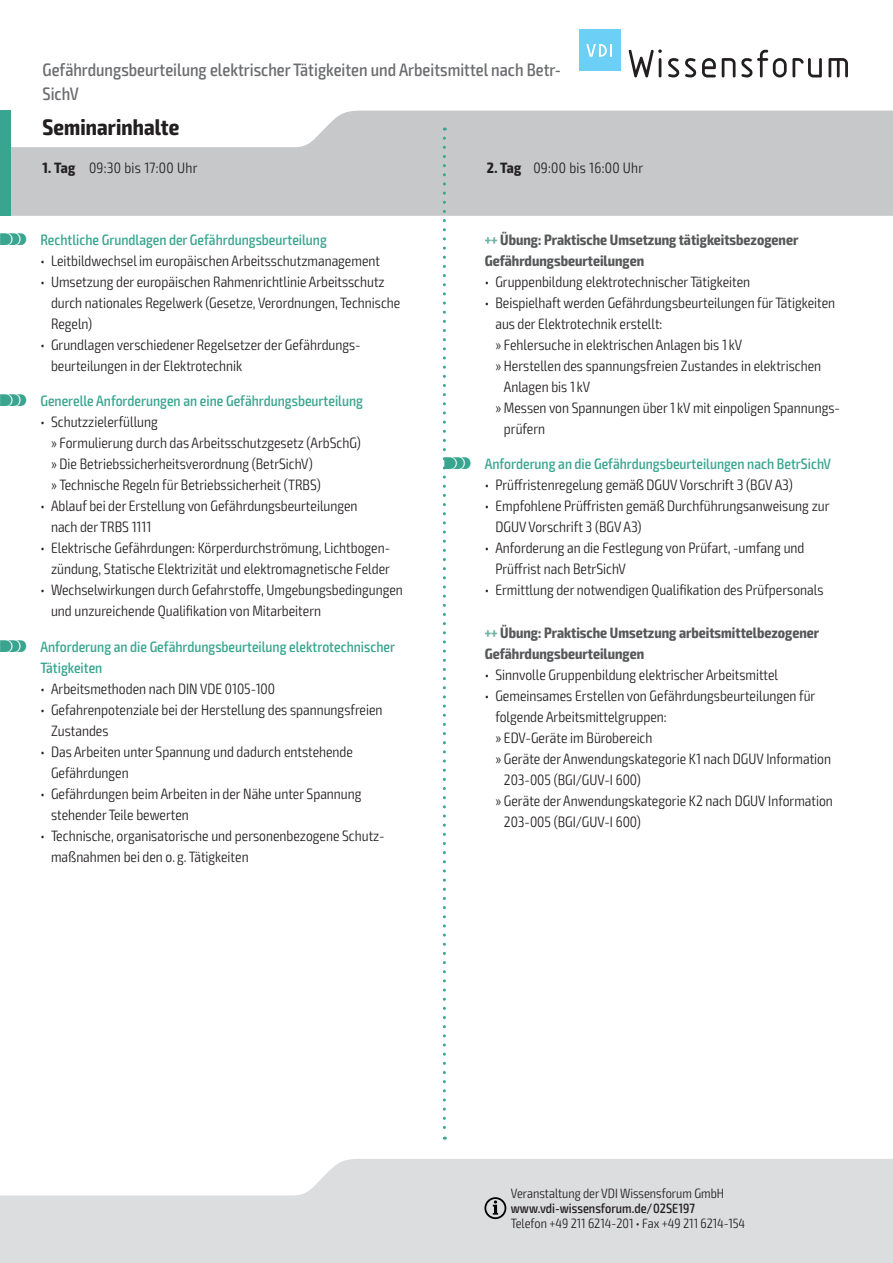
<style>
.page{position:relative;width:893px;height:1263px;background:#fff}
.page>*{position:absolute;margin:0;border:0;box-sizing:border-box;transform-origin:0 0}
.t1{font:700 condensed 22.5px "Exo 2";letter-spacing:.005em;color:#231f20}
.t2{font:500 condensed 18px/24px "Exo 2";color:#6c6d70}
.t3{font:300 condensed 15px/21px "Exo 2";color:#231f20}
.t4{font:500 condensed 15px/21px "Exo 2";color:#39a590}
.t5{font:700 condensed 15px/21px "Exo 2";color:#57585a}
.t6{font:300 condensed 15px "Exo 2";letter-spacing:.02em;color:#231f20}
.t7{font:300 condensed 13.5px "Exo 2";color:#231f20}
.t8{font:500 condensed 13.5px "Exo 2";color:#231f20}
.s1{font-weight:700}
.s2{font-family:"VDI Iconset S4 A Regular";font-weight:400;font-stretch:normal}
.s3{color:#6db4a3}
</style>
<div class="page">
<svg style="left:0;top:1159px;width:893px;height:104px;background:#e0e1e3"></svg>
<svg style="left:11px;top:111px;width:882px;height:105px;background:#cdced0"></svg>
<div style="left:0;top:111px;width:11px;height:105px;background:#39a590"></div>
<svg style="left:484px;top:1197px;width:22px;height:22px"></svg>
<svg style="left:629px;top:49px;width:33px;height:28px"></svg>
<svg style="left:668px;top:58px;width:11px;height:19px"></svg>
<svg style="left:685px;top:58px;width:11px;height:19px"></svg>
<svg style="left:702px;top:58px;width:14px;height:19px"></svg>
<svg style="left:722px;top:58px;width:13px;height:19px"></svg>
<svg style="left:741px;top:50px;width:81px;height:27px"></svg>
<svg style="left:828px;top:58px;width:20px;height:19px"></svg>
<div style="left:579px;top:30px;width:41px;height:41px;background:#6bcff6"></div>
<svg style="left:586px;top:44px;width:26px;height:13px"></svg>
<svg style="left:443px;top:138px;width:3px;height:1002px"></svg>
<p class="t2" style="left:43px;top:58px;width:520px">Gefährdungsbeurteilung elektrischer Tätigkeiten und Arbeitsmittel nach Betr-<br>SichV</p>
<h1 class="t1" style="left:43px;top:113px;width:138px">Seminarinhalte</h1>
<p class="t6" style="left:43px;top:159px;width:157px"><span class="s1">1. Tag</span> 09:30 bis 17:00 Uhr</p>
<p class="t6" style="left:487px;top:159px;width:158px"><span class="s1">2. Tag</span> 09:00 bis 16:00 Uhr</p>
<p class="t4" style="left:0;top:229px;width:328px"><span class="s2">S</span> Rechtliche Grundlagen der Gefährdungsbeurteilung</p>
<p class="t3" style="left:40px;top:250px;width:341px">• Leitbildwechsel im europäischen Arbeitsschutzmanagement</p>
<p class="t3" style="left:51px;top:271px;width:351px;text-indent:-11px">• Umsetzung der europäischen Rahmenrichtlinie Arbeitsschutz durch nationales Regelwerk (Gesetze, Verordnungen, Technische<br>Regeln)</p>
<p class="t3" style="left:51px;top:334px;width:311px;text-indent:-11px">• Grundlagen verschiedener Regelsetzer der Gefährdungs&shy;beurteilungen in der Elektrotechnik</p>
<p class="t4" style="left:0;top:391px;width:364px"><span class="s2">S</span> Generelle Anforderungen an eine Gefährdungsbeurteilung</p>
<p class="t3" style="left:51px;top:412px;width:311px;text-indent:-11px">• Schutzzielerfüllung<br>» Formulierung durch das Arbeitsschutzgesetz (ArbSchG) » Die Betriebssicherheitsverordnung (BetrSichV)<br>» Technische Regeln für Betriebssicherheit (TRBS)</p>
<p class="t3" style="left:51px;top:496px;width:308px;text-indent:-11px">• Ablauf bei der Erstellung von Gefährdungsbeurteilungen nach der TRBS 1111</p>
<p class="t3" style="left:40px;top:538px;width:351px;text-align:right">• Elektrische Gefährdungen: Körperdurchströmung, Lichtbogen&shy;zündung, Statische Elektrizität und elektromagnetische Felder</p>
<p class="t3" style="left:51px;top:580px;width:353px;text-indent:-11px">• Wechselwirkungen durch Gefahrstoffe, Umgebungsbedingungen und unzureichende Qualifikation von Mitarbeitern</p>
<p class="t4" style="left:40px;top:637px;width:356px;text-indent:-40px"><span class="s2">S</span> Anforderung an die Gefährdungsbeurteilung elektrotechnischer<br>Tätigkeiten</p>
<p class="t3" style="left:40px;top:679px;width:236px">• Arbeitsmethoden nach DIN VDE 0105-100</p>
<p class="t3" style="left:51px;top:700px;width:333px;text-indent:-11px">• Gefahrenpotenziale bei der Herstellung des spannungsfreien<br>Zustandes</p>
<p class="t3" style="left:51px;top:742px;width:303px;text-indent:-11px">• Das Arbeiten unter Spannung und dadurch entstehende<br>Gefährdungen</p>
<p class="t3" style="left:51px;top:784px;width:312px;text-indent:-11px">• Gefährdungen beim Arbeiten in der Nähe unter Spannung stehender Teile bewerten</p>
<p class="t3" style="left:51px;top:826px;width:335px;text-indent:-11px">• Technische, organisatorische und personenbezogene Schutz&shy;maßnahmen bei den o. g. Tätigkeiten</p>
<p class="t5" style="left:485px;top:229px;width:315px"><span class="s3">+++</span> Übung: Praktische Umsetzung tätigkeitsbezogener<br>Gefährdungsbeurteilungen</p>
<p class="t3" style="left:485px;top:271px;width:267px">• Gruppenbildung elektrotechnischer Tätigkeiten</p>
<p class="t3" style="left:485px;top:292px;width:352px">• Beispielhaft werden Gefährdungsbeurteilungen für Tätigkeiten</p>
<p class="t3" style="left:495px;top:313px;width:168px">aus der Elektrotechnik erstellt:</p>
<p class="t3" style="left:495px;top:334px;width:248px">» Fehlersuche in elektrischen Anlagen bis 1 kV</p>
<p class="t3" style="left:495px;top:355px;width:327px">» Herstellen des spannungsfreien Zustandes in elektrischen</p>
<p class="t3" style="left:504px;top:376px;width:88px">Anlagen bis 1 kV</p>
<p class="t3" style="left:495px;top:397px;width:346px">» Messen von Spannungen über 1 kV mit einpoligen Spannungs-</p>
<p class="t3" style="left:504px;top:418px;width:43px">prüfern</p>
<p class="t4" style="left:444px;top:454px;width:388px"><span class="s2">S</span> Anforderung an die Gefährdungsbeurteilungen nach BetrSichV</p>
<p class="t3" style="left:485px;top:475px;width:309px">• Prüffristenregelung gemäß DGUV Vorschrift 3 (BGV A3)</p>
<p class="t3" style="left:495px;top:496px;width:336px;text-indent:-11px">• Empfohlene Prüffristen gemäß Durchführungsanweisung zur<br>DGUV Vorschrift 3 (BGV A3)</p>
<p class="t3" style="left:495px;top:538px;width:311px;text-indent:-11px">• Anforderung an die Festlegung von Prüfart, -umfang und<br>Prüffrist nach BetrSichV</p>
<p class="t3" style="left:485px;top:580px;width:340px">• Ermittlung der notwendigen Qualifikation des Prüfpersonals</p>
<p class="t5" style="left:485px;top:622px;width:336px"><span class="s3">+++</span> Übung: Praktische Umsetzung arbeitsmittelbezogener<br>Gefährdungsbeurteilungen</p>
<p class="t3" style="left:485px;top:664px;width:295px">• Sinnvolle Gruppenbildung elektrischer Arbeitsmittel</p>
<p class="t3" style="left:485px;top:685px;width:332px">• Gemeinsames Erstellen von Gefährdungsbeurteilungen für</p>
<p class="t3" style="left:495px;top:706px;width:173px">folgende Arbeitsmittelgruppen:</p>
<p class="t3" style="left:495px;top:727px;width:159px">» EDV-Geräte im Bürobereich</p>
<p class="t3" style="left:495px;top:748px;width:337px">» Geräte der Anwendungskategorie K1 nach DGUV Information</p>
<p class="t3" style="left:504px;top:769px;width:138px">203-005 (BGI/GUV-I 600)</p>
<p class="t3" style="left:495px;top:790px;width:339px">» Geräte der Anwendungskategorie K2 nach DGUV Information</p>
<p class="t3" style="left:504px;top:811px;width:138px">203-005 (BGI/GUV-I 600)</p>
<p class="t7" style="left:511px;top:1185px;width:215px">Veranstaltung der VDI Wissensforum GmbH</p>
<p class="t8" style="left:511px;top:1200px;width:186px">www.vdi-wissensforum.de/02SE197</p>
<p class="t7" style="left:511px;top:1215px;width:236px">Telefon +49 211 6214-201 • Fax +49 211 6214-154</p>
</div>
